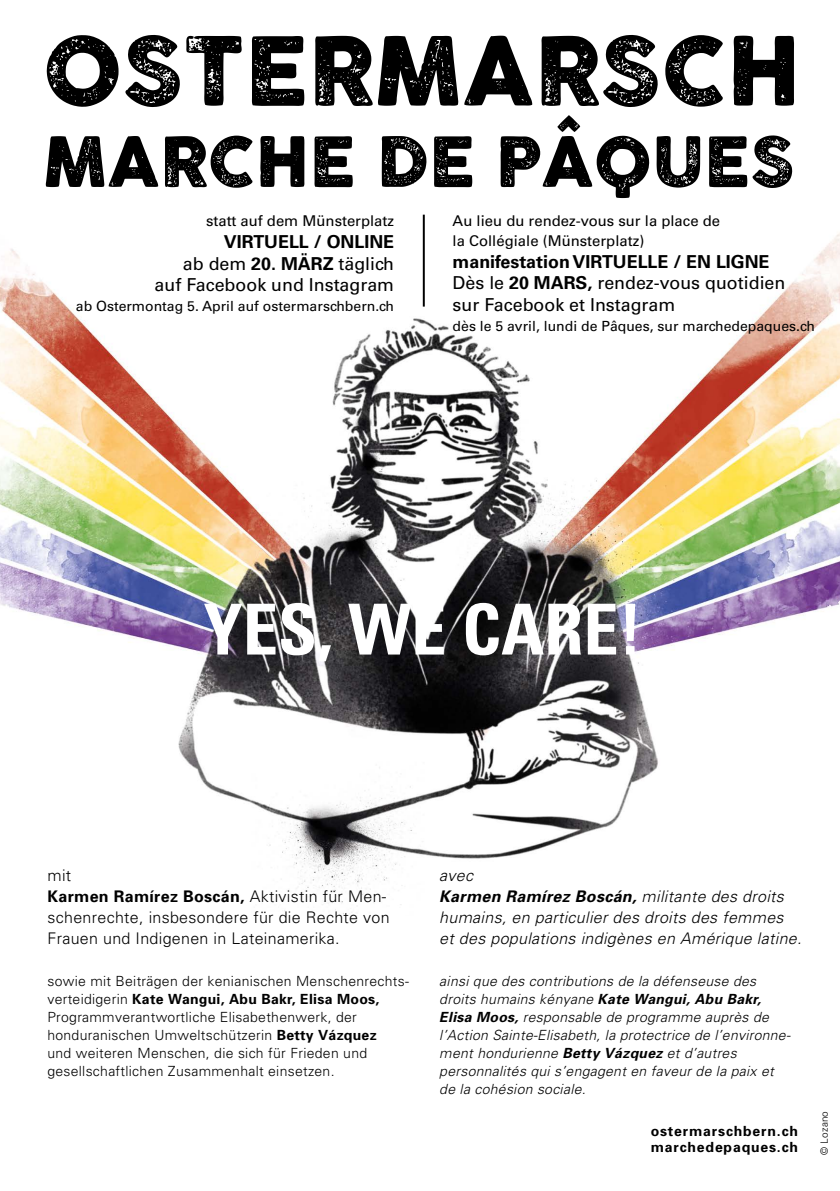
<style>
.page{position:relative;width:840px;height:1191px;background:#fff}
.page>*{position:absolute;margin:0;border:0;box-sizing:border-box;transform-origin:0 0}
.t1{font:93px "COCOGOOSELETTERPRESS";color:#000}
.t2{font:700 condensed 70.4px "Univers";color:#fff}
.t3{font:67.8px "COCOGOOSELETTERPRESS";color:#000}
.t4{font:500 17.8px/21.8px "Univers CE";color:#000;text-align:right}
.t5{font:italic 300 16px/21px "Univers";letter-spacing:.02em;color:#000}
.t6{font:300 16px/21px "Univers";letter-spacing:.02em;color:#000}
.t7{font:500 14.8px/19.8px "Univers CE";color:#000}
.t8{font:italic 300 14px/18px "Univers";letter-spacing:.02em;color:#000}
.t9{font:300 14px/18px "Univers";letter-spacing:.02em;color:#000}
.t10{font:500 14px "Univers CE";color:#000}
.t11{font:700 14px/16px "Univers";letter-spacing:.06em;color:#000}
.t12{font:300 10px "Univers";letter-spacing:.02em;color:#000}
.s1{font-weight:700}
.s2{font-family:"Univers";font-weight:700}
</style>
<div class="page">
<img style="left:0;top:214px;width:839px;height:701px">
<hr style="left:422px;top:215px;width:2px;height:91px;background:#000">
<h1 class="t1" style="left:42px;top:19px;width:759px">OSTERMARSCH</h1>
<h3 class="t3" style="left:42px;top:124px;width:753px">MARCHE DE PÂQUES</h3>
<p class="t7" style="left:206px;top:211px;width:189px">statt auf dem Münsterplatz</p>
<p class="t4" style="left:154px;top:231px;width:241px"><span class="s1">VIRTUELL / ONLINE<br></span>ab dem <span class="s2">20. MÄRZ</span> täglich auf Facebook und Instagram</p>
<p class="t10" style="left:76px;top:298px;width:319px">ab Ostermontag 5. April auf ostermarschbern.ch</p>
<p class="t7" style="left:452px;top:211px;width:269px">Au lieu du rendez-vous sur la place de la Collégiale (Münsterplatz)</p>
<p class="t4" style="left:452px;top:251px;width:334px;text-align:left"><span class="s1">manifestation VIRTUELLE / EN LIGNE<br></span>Dès le <span class="s2">20 MARS,</span> rendez-vous quotidien sur Facebook et Instagram</p>
<p class="t10" style="left:452px;top:318px;width:363px">dès le 5 avril, lundi de Pâques, sur marchedepaques.ch</p>
<h2 class="t2" style="left:203px;top:586px;width:439px">YES, WE CARE!</h2>
<p class="t6" style="left:47px;top:864px;width:343px">mit<br><span class="s1">Karmen Ramírez Boscán,</span> Aktivistin für Men&shy;schenrechte, insbesondere für die Rechte von Frauen und Indigenen in Lateinamerika.</p>
<p class="t5" style="left:439px;top:864px;width:363px">avec<br><span class="s1">Karmen Ramírez Boscán,</span> militante des droits humains, en particulier des droits des femmes et des populations indigènes en Amérique latine.</p>
<p class="t9" style="left:47px;top:971px;width:363px">sowie mit Beiträgen der kenianischen Menschenrechts&shy;verteidigerin <span class="s1">Kate Wangui, Abu Bakr, Elisa Moos, </span>Programmverantwortliche Elisabethenwerk, der honduranischen Umweltschützerin <span class="s1">Betty Vázquez<br></span>und weiteren Menschen, die sich für Frieden und gesellschaftlichen Zusammenhalt einsetzen.</p>
<p class="t8" style="left:439px;top:971px;width:352px">ainsi que des contributions de la défenseuse des droits humains kényane <span class="s1">Kate Wangui, Abu Bakr, Elisa Moos,</span> responsable de programme auprès de l’Action Sainte-Elisabeth, la protectrice de l’environne&shy;ment hondurienne <span class="s1">Betty Vázquez</span> et d’autres personnalités qui s’engagent en faveur de la paix et de la cohésion sociale.</p>
<p class="t11" style="left:650px;top:1122px;width:149px">ostermarschbern.ch marchedepaques.ch</p>
<p class="t12" style="left:817px;top:1154px;width:45px;rotate:-90deg">© Lozano</p>
</div>
